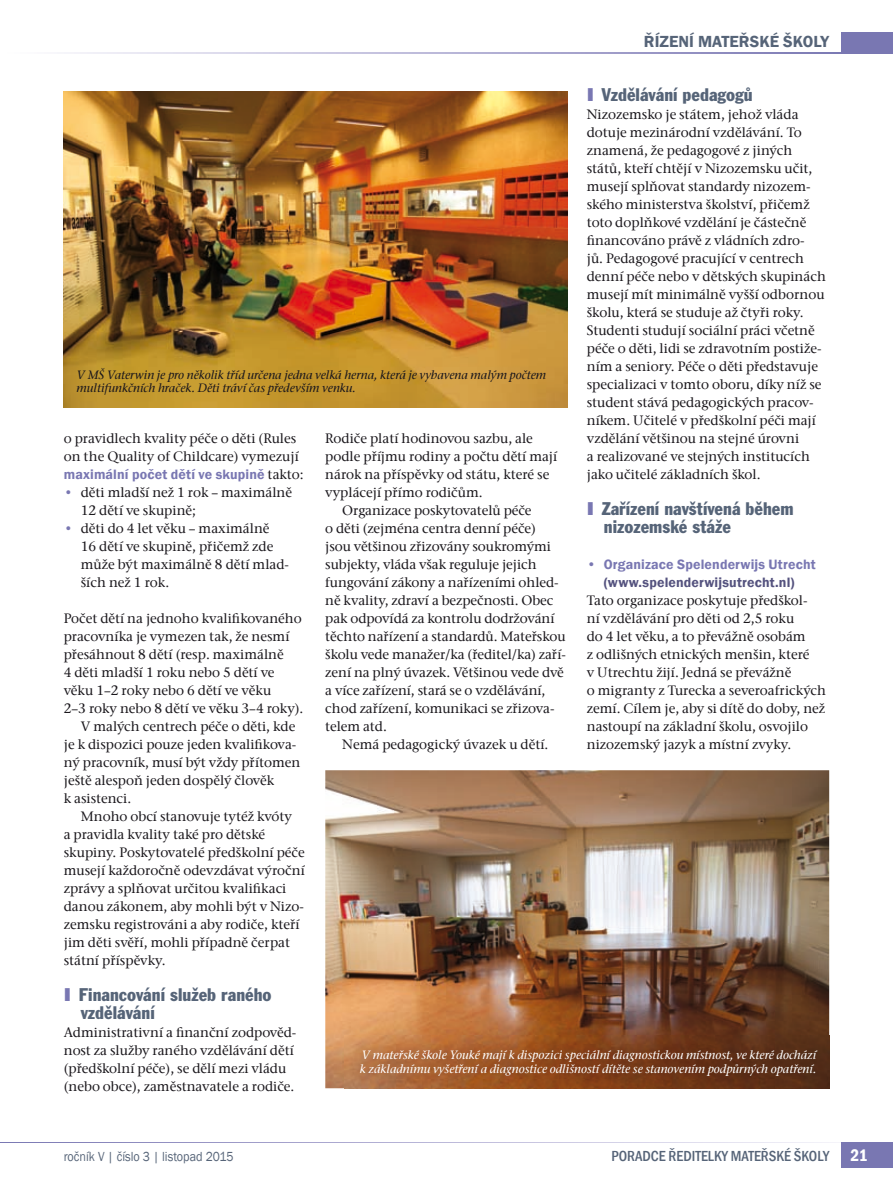
<style>
.page{position:relative;width:893px;height:1191px;background:#fff}
.page>*{position:absolute;margin:0;border:0;box-sizing:border-box;transform-origin:0 0}
.t1{font:condensed 18px/18px "Franklin Gothic AT";color:#566478}
.t2{font:600 condensed 17.25px "Franklin Gothic";color:#fff}
.t3{font:600 16.5px "Franklin Gothic";color:#566478}
.t4{font:500 condensed 15px "Franklin Gothic";color:#566478}
.t5{font:600 13.95px "Franklin Gothic";letter-spacing:.01em;color:#7977b2}
.t6{font:600 13.95px "Franklin Gothic";letter-spacing:.01em;color:#54527e}
.t7{font:500 13.5px/18px "ITC Stone Serif Com";color:#1a171c}
.t8{font:13.5px "Franklin Gothic";color:#566478;scale:.9 1}
.t9{font:italic 500 12px/13.5px "ITC Stone Serif Com";color:#fff}
.t10{font:italic 500 12px/13.5px "ITC Stone Serif Com";color:#1a171c}
.s1{color:#7977b2}
.s2{font-family:"ITC Stone Serif Com";font-weight:500;font-size:13.5px;color:#1a171c}
.s3{font-family:"Franklin Gothic";font-weight:600;font-size:13.95px;color:#7977b2}
</style>
<div class="page">
<svg style="left:70px;top:52px;width:772px;height:1px"></svg>
<svg style="left:0;top:1142px;width:842px;height:1px"></svg>
<div style="left:842px;top:1142px;width:51px;height:25px;background:#7977b2"></div>
<div style="left:842px;top:32px;width:51px;height:21px;background:#7977b2"></div>
<img style="left:325px;top:770px;width:504px;height:318px">
<img style="left:64px;top:91px;width:504px;height:316px">
<img style="left:344px;top:1035px;width:486px;height:54px">
<img style="left:344px;top:1035px;width:485px;height:53px">
<p class="t3" style="left:644px;top:32px;width:187px">ŘÍZENÍ MATEŘSKÉ ŠKOLY</p>
<h1 class="t1" style="left:587px;top:85px;width:167px"><span class="s1">I</span> Vzdělávání pedagogů</h1>
<p class="t7" style="left:587px;top:105px;width:241px">Nizozemsko je státem, jehož vláda dotuje mezinárodní vzdělávání. To znamená, že pedagogové z jiných států, kteří chtějí v Nizozemsku učit, musejí splňovat standardy nizozem&shy;ského ministerstva školství, přičemž toto doplňkové vzdělání je částečně financováno právě z vládních zdro-<br>jů. Pedagogové pracující v centrech denní péče nebo v dětských skupinách musejí mít minimálně vyšší odbornou školu, která se studuje až čtyři roky.<br>Studenti studují sociální práci včetně péče o děti, lidi se zdravotním postiže&shy;ním a seniory. Péče o děti představuje specializaci v tomto oboru, díky níž se student stává pedagogických pracov&shy;níkem. Učitelé v předškolní péči mají vzdělání většinou na stejné úrovni<br>a realizované ve stejných institucích jako učitelé základních škol.</p>
<h1 class="t1" style="left:604px;top:499px;width:191px;text-indent:-17px"><span class="s1">I</span> Zařízení navštívená během nizozemské stáže</h1>
<p class="t5" style="left:587px;top:556px;width:230px">• Organizace Spelenderwijs Utrecht</p>
<p class="t6" style="left:604px;top:574px;width:192px">(www.spelenderwijsutrecht.nl)</p>
<p class="t7" style="left:587px;top:591px;width:241px">Tato organizace poskytuje předškol-<br>ní vzdělávání pro děti od 2,5 roku<br>do 4 let věku, a to převážně osobám<br>z odlišných etnických menšin, které<br>v Utrechtu žijí. Jedná se převážně<br>o migranty z Turecka a severoafrických zemí. Cílem je, aby si dítě do doby, než nastoupí na základní školu, osvojilo nizozemský jazyk a místní zvyky.</p>
<p class="t10" style="left:77px;top:368px;width:471px">V MŠ Vaterwin je pro několik tříd určena jedna velká herna, která je vybavena malým počtem multifunkčních hraček. Děti tráví čas především venku.</p>
<p class="t7" style="left:64px;top:429px;width:237px">o pravidlech kvality péče o děti (Rules on the Quality of Childcare) vymezují</p>
<p class="t5" style="left:64px;top:466px;width:241px">maximální počet dětí ve skupině <span class="s2">takto:</span></p>
<p class="t7" style="left:81px;top:483px;width:213px;text-indent:-17px"><span class="s3">•</span> děti mladší než 1 rok – maximálně<br>12 dětí ve skupině;</p>
<p class="t7" style="left:81px;top:519px;width:210px;text-indent:-17px"><span class="s3">•</span> děti do 4 let věku – maximálně<br>16 dětí ve skupině, přičemž zde může být maximálně 8 dětí mlad&shy;ších než 1 rok.</p>
<p class="t7" style="left:64px;top:609px;width:240px">Počet dětí na jednoho kvalifikovaného</p>
<p class="t7" style="left:64px;top:627px;width:227px">pracovníka je vymezen tak, že nesmí</p>
<p class="t7" style="left:64px;top:645px;width:222px">přesáhnout 8 dětí (resp. maximálně</p>
<p class="t7" style="left:64px;top:663px;width:212px">4 děti mladší 1 roku nebo 5 dětí ve</p>
<p class="t7" style="left:64px;top:681px;width:209px">věku 1–2 roky nebo 6 dětí ve věku</p>
<p class="t7" style="left:64px;top:699px;width:241px">2–3 roky nebo 8 dětí ve věku 3–4 roky).</p>
<p class="t7" style="left:81px;top:717px;width:216px">V malých centrech péče o děti, kde</p>
<p class="t7" style="left:64px;top:735px;width:234px">je k dispozici pouze jeden kvalifikova-</p>
<p class="t7" style="left:64px;top:753px;width:238px">ný pracovník, musí být vždy přítomen</p>
<p class="t7" style="left:64px;top:771px;width:212px">ještě alespoň jeden dospělý člověk</p>
<p class="t7" style="left:64px;top:789px;width:69px">k asistenci.</p>
<p class="t7" style="left:81px;top:807px;width:213px">Mnoho obcí stanovuje tytéž kvóty</p>
<p class="t7" style="left:64px;top:825px;width:203px">a pravidla kvality také pro dětské</p>
<p class="t7" style="left:64px;top:843px;width:243px">skupiny. Poskytovatelé předškolní péče</p>
<p class="t7" style="left:64px;top:861px;width:243px">musejí každoročně odevzdávat výroční</p>
<p class="t7" style="left:64px;top:879px;width:224px">zprávy a splňovat určitou kvalifikaci</p>
<p class="t7" style="left:64px;top:897px;width:242px">danou zákonem, aby mohli být v Nizo-</p>
<p class="t7" style="left:64px;top:915px;width:238px">zemsku registrováni a aby rodiče, kteří</p>
<p class="t7" style="left:64px;top:933px;width:228px">jim děti svěří, mohli případně čerpat</p>
<p class="t7" style="left:64px;top:951px;width:103px">státní příspěvky.</p>
<h1 class="t1" style="left:81px;top:985px;width:192px;text-indent:-17px"><span class="s1">I</span> Financování služeb raného vzdělávání</h1>
<p class="t7" style="left:64px;top:1023px;width:234px">Administrativní a finanční zodpověd&shy;nost za služby raného vzdělávání dětí (předškolní péče), se dělí mezi vládu (nebo obce), zaměstnavatele a rodiče.</p>
<p class="t7" style="left:325px;top:429px;width:209px">Rodiče platí hodinovou sazbu, ale</p>
<p class="t7" style="left:325px;top:447px;width:233px">podle příjmu rodiny a počtu dětí mají</p>
<p class="t7" style="left:325px;top:465px;width:226px">nárok na příspěvky od státu, které se</p>
<p class="t7" style="left:325px;top:483px;width:159px">vyplácejí přímo rodičům.</p>
<p class="t7" style="left:342px;top:501px;width:191px">Organizace poskytovatelů péče</p>
<p class="t7" style="left:325px;top:519px;width:212px">o děti (zejména centra denní péče)</p>
<p class="t7" style="left:325px;top:537px;width:227px">jsou většinou zřizovány soukromými</p>
<p class="t7" style="left:325px;top:555px;width:213px">subjekty, vláda však reguluje jejich</p>
<p class="t7" style="left:325px;top:573px;width:235px">fungování zákony a nařízeními ohled-</p>
<p class="t7" style="left:325px;top:591px;width:230px">ně kvality, zdraví a bezpečnosti. Obec</p>
<p class="t7" style="left:325px;top:609px;width:231px">pak odpovídá za kontrolu dodržování</p>
<p class="t7" style="left:325px;top:627px;width:242px">těchto nařízení a standardů. Mateřskou</p>
<p class="t7" style="left:325px;top:645px;width:242px">školu vede manažer/ka (ředitel/ka) zaří-</p>
<p class="t7" style="left:325px;top:663px;width:240px">zení na plný úvazek. Většinou vede dvě</p>
<p class="t7" style="left:325px;top:681px;width:222px">a více zařízení, stará se o vzdělávání,</p>
<p class="t7" style="left:325px;top:699px;width:231px">chod zařízení, komunikaci se zřizova-</p>
<p class="t7" style="left:325px;top:717px;width:63px">telem atd.</p>
<p class="t7" style="left:342px;top:735px;width:208px">Nemá pedagogický úvazek u dětí.</p>
<p class="t9" style="left:360px;top:1048px;width:458px">V mateřské škole Youké mají k dispozici speciální diagnostickou místnost, ve které dochází k základnímu vyšetření a diagnostice odlišností dítěte se stanovením podpůrných opatření.</p>
<p class="t8" style="left:64px;top:1148px;width:190px">ročník V | číslo 3 | listopad 2015</p>
<p class="t4" style="left:611px;top:1146px;width:219px">PORADCE ŘEDITELKY MATEŘSKÉ ŠKOLY</p>
<p class="t2" style="left:850px;top:1144px;width:19px">21</p>
</div>
